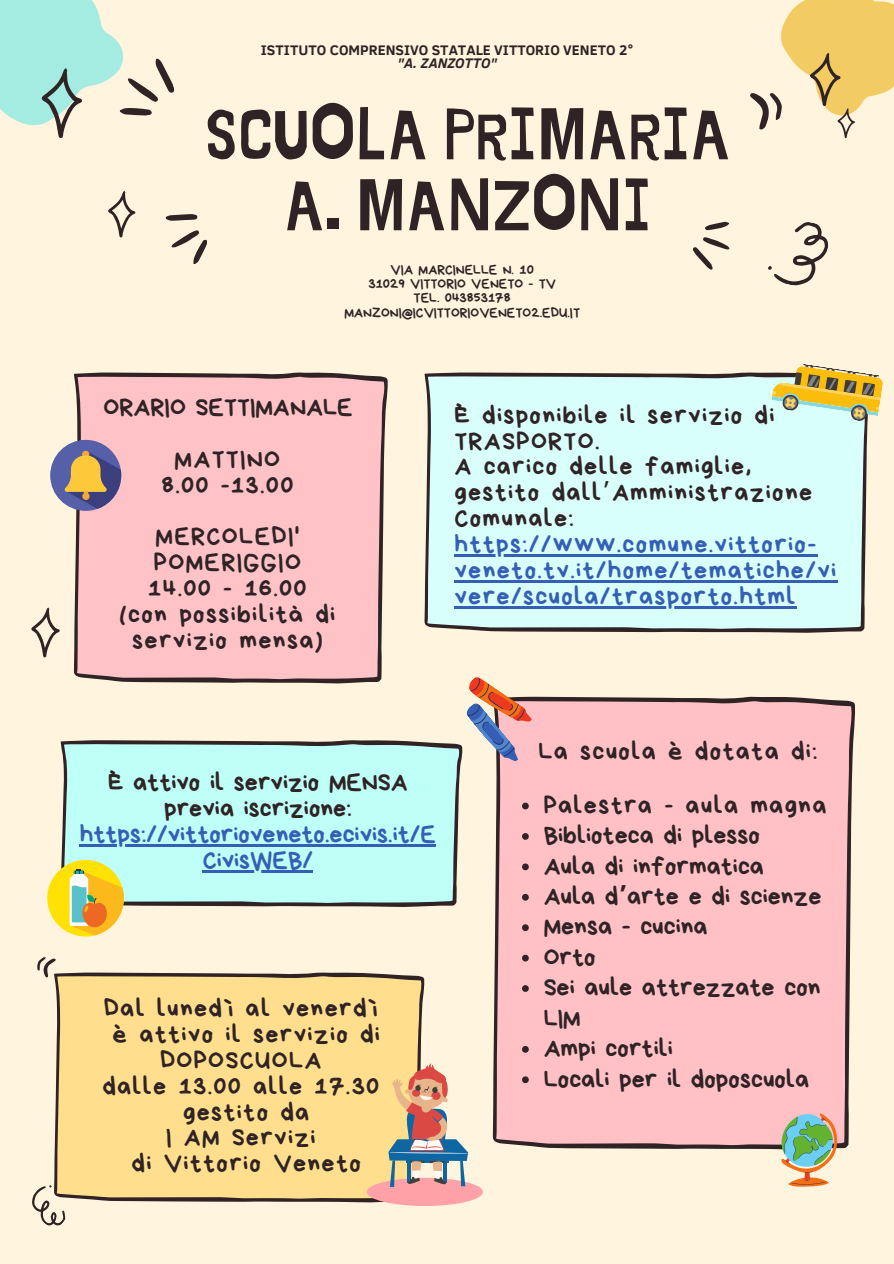
<style>
.page{position:relative;width:894px;height:1264px;background:#fff}
.page>*{position:absolute;margin:0;border:0;box-sizing:border-box;transform-origin:0 0}
.t1{font:71.4px "Jingleberry";color:#2f2325}
.t2{font:25.95px/26px "Bryndan Write";letter-spacing:.05em;color:#2f2325}
.t3{font:25.95px/30.5px "Bryndan Write";color:#2f2325}
.t4{font:25.95px/26px "Bryndan Write";letter-spacing:.05em;color:#355fb5}
.t5{font:25.95px/26px "Bryndan Write";color:#355fb5;text-align:center}
.t6{font:14.25px "Bryndan Write";color:#2f2325}
.t7{font:700 14.25px "Clear Sans";color:#2f2325}
.t8{font:italic 700 14.25px "Clear Sans";color:#2f2325}
.s1{font-family:"Noto Sans Gurmukhi"}
.s2{font-family:"Noto Sans Gurmukhi";font-weight:700}
</style>
<div class="page">
<div style="left:0;top:0;width:893px;height:1263px;background:#fff5de"></div>
<svg style="left:74px;top:372px;width:314px;height:311px;background:#f5bcbf"></svg>
<svg style="left:60px;top:740px;width:401px;height:167px;background:#b6f0e9"></svg>
<svg style="left:424px;top:372px;width:444px;height:260px;background:#cff3ef"></svg>
<div style="left:492px;top:696px;width:363px;height:453px;background:#ffc1c5"></div>
<div style="left:54px;top:972px;width:370px;height:230px;background:#ffdf8d"></div>
<svg style="left:768px;top:222px;width:60px;height:64px"></svg>
<svg style="left:0;top:0;width:175px;height:138px"></svg>
<svg style="left:31px;top:607px;width:29px;height:50px"></svg>
<svg style="left:32px;top:1180px;width:44px;height:46px"></svg>
<svg style="left:37px;top:957px;width:25px;height:22px"></svg>
<svg style="left:750px;top:0;width:143px;height:138px"></svg>
<svg style="left:693px;top:221px;width:37px;height:49px"></svg>
<svg style="left:165px;top:214px;width:42px;height:50px"></svg>
<div style="left:367px;top:1177px;width:115px;height:28px;background:#ffa1a7;border-radius:50%"></div>
<svg style="left:388px;top:1063px;width:80px;height:123px"></svg>
<svg style="left:47px;top:859px;width:77px;height:77px;background:#e6d05e"></svg>
<svg style="left:770px;top:364px;width:113px;height:59px;background:#cfc47f"></svg>
<svg style="left:50px;top:440px;width:71px;height:71px;background:#9a8b90"></svg>
<svg style="left:522px;top:802px;width:6px;height:7px"></svg>
<svg style="left:522px;top:833px;width:6px;height:6px"></svg>
<svg style="left:522px;top:863px;width:6px;height:7px"></svg>
<svg style="left:522px;top:893px;width:6px;height:7px"></svg>
<svg style="left:522px;top:924px;width:6px;height:7px"></svg>
<svg style="left:522px;top:954px;width:6px;height:7px"></svg>
<svg style="left:522px;top:985px;width:6px;height:6px"></svg>
<svg style="left:522px;top:1045px;width:6px;height:7px"></svg>
<svg style="left:522px;top:1076px;width:6px;height:7px"></svg>
<svg style="left:108px;top:191px;width:27px;height:46px"></svg>
<svg style="left:780px;top:1113px;width:57px;height:73px"></svg>
<svg style="left:453px;top:677px;width:87px;height:90px"></svg>
<hr style="left:80px;top:844px;width:356px;height:2px;background:#355fb5">
<hr style="left:203px;top:870px;width:110px;height:2px;background:#355fb5">
<hr style="left:454px;top:554px;width:363px;height:2px;background:#355fb5">
<hr style="left:454px;top:580px;width:383px;height:2px;background:#355fb5">
<hr style="left:454px;top:606px;width:342px;height:2px;background:#355fb5">
<p class="t7" style="left:261px;top:39px;width:374px">ISTITUTO COMPRENSIVO STATALE VITTORIO VENETO 2°</p>
<p class="t8" style="left:397px;top:53px;width:101px">"A. ZANZOTTO"</p>
<p class="t1" style="left:204px;top:102px;width:528px">SCUOLA PRIMARIA</p>
<p class="t1" style="left:284px;top:173px;width:368px">A. MANZONI</p>
<p class="t6" style="left:390px;top:262px;width:145px">VIA MARCINELLE N. 10</p>
<p class="t6" style="left:368px;top:276px;width:189px">31029 VITTORIO VENETO - TV</p>
<p class="t6" style="left:413px;top:291px;width:99px">TEL. 043853178</p>
<p class="t6" style="left:344px;top:305px;width:237px">MANZONI@ICVITTORIOVENETO2.EDU.IT</p>
<p class="t3" style="left:103px;top:392px;width:251px">ORARIO SETTIMANALE</p>
<p class="t2" style="left:175px;top:446px;width:107px">MATTINO</p>
<p class="t2" style="left:161px;top:472px;width:133px">8.00 -13.00</p>
<p class="t2" style="left:154px;top:523px;width:149px">MERCOLEDI'<br>POMERIGGIO</p>
<p class="t2" style="left:148px;top:575px;width:160px">14.00 - 16.00</p>
<p class="t2" style="left:120px;top:601px;width:217px;text-align:center">(con possibilità di servizio mensa)</p>
<p class="t2" style="left:454px;top:402px;width:321px">È disponibile il servizio di<br>TRASPORTO.</p>
<p class="t2" style="left:454px;top:453px;width:359px">A carico delle famiglie, gestito dall<span class="s1">’</span>Amministrazione<br>Comunale:</p>
<p class="t4" style="left:454px;top:531px;width:383px">https://www.comune.vittorio&shy;veneto.tv.it/home/tematiche/vi vere/scuola/trasporto.html</p>
<p class="t3" style="left:108px;top:769px;width:301px;line-height:26px;text-align:center">È attivo il servizio MENSA previa iscrizione:</p>
<p class="t5" style="left:80px;top:821px;width:357px">https://vittorioveneto.ecivis.it/E<br>CivisWEB/</p>
<p class="t2" style="left:104px;top:995px;width:275px">Dal lunedì al venerdì</p>
<p class="t2" style="left:112px;top:1021px;width:269px">è attivo il servizio di</p>
<p class="t2" style="left:160px;top:1046px;width:163px">DOPOSCUOLA</p>
<p class="t2" style="left:102px;top:1072px;width:278px">dalle 13.00 alle 17.30</p>
<p class="t2" style="left:183px;top:1098px;width:128px">gestito da</p>
<p class="t2" style="left:166px;top:1124px;width:151px">I AM Servizi</p>
<p class="t2" style="left:132px;top:1150px;width:231px">di Vittorio Veneto</p>
<p class="t2" style="left:538px;top:738px;width:280px">La scuola è dotata di:</p>
<p class="t2" style="left:543px;top:792px;width:284px">Palestra - aula magna</p>
<p class="t3" style="left:543px;top:820px;width:218px">Biblioteca di plesso</p>
<p class="t3" style="left:543px;top:850px;width:222px">Aula di informatica</p>
<p class="t3" style="left:543px;top:881px;width:279px">Aula d<span class="s2">’</span>arte e di scienze</p>
<p class="t3" style="left:543px;top:911px;width:165px">Mensa - cucina</p>
<p class="t2" style="left:543px;top:944px;width:54px">Orto</p>
<p class="t3" style="left:543px;top:972px;width:278px">Sei aule attrezzate con<br>LIM</p>
<p class="t3" style="left:543px;top:1033px;width:130px">Ampi cortili</p>
<p class="t3" style="left:543px;top:1063px;width:267px">Locali per il doposcuola</p>
</div>
